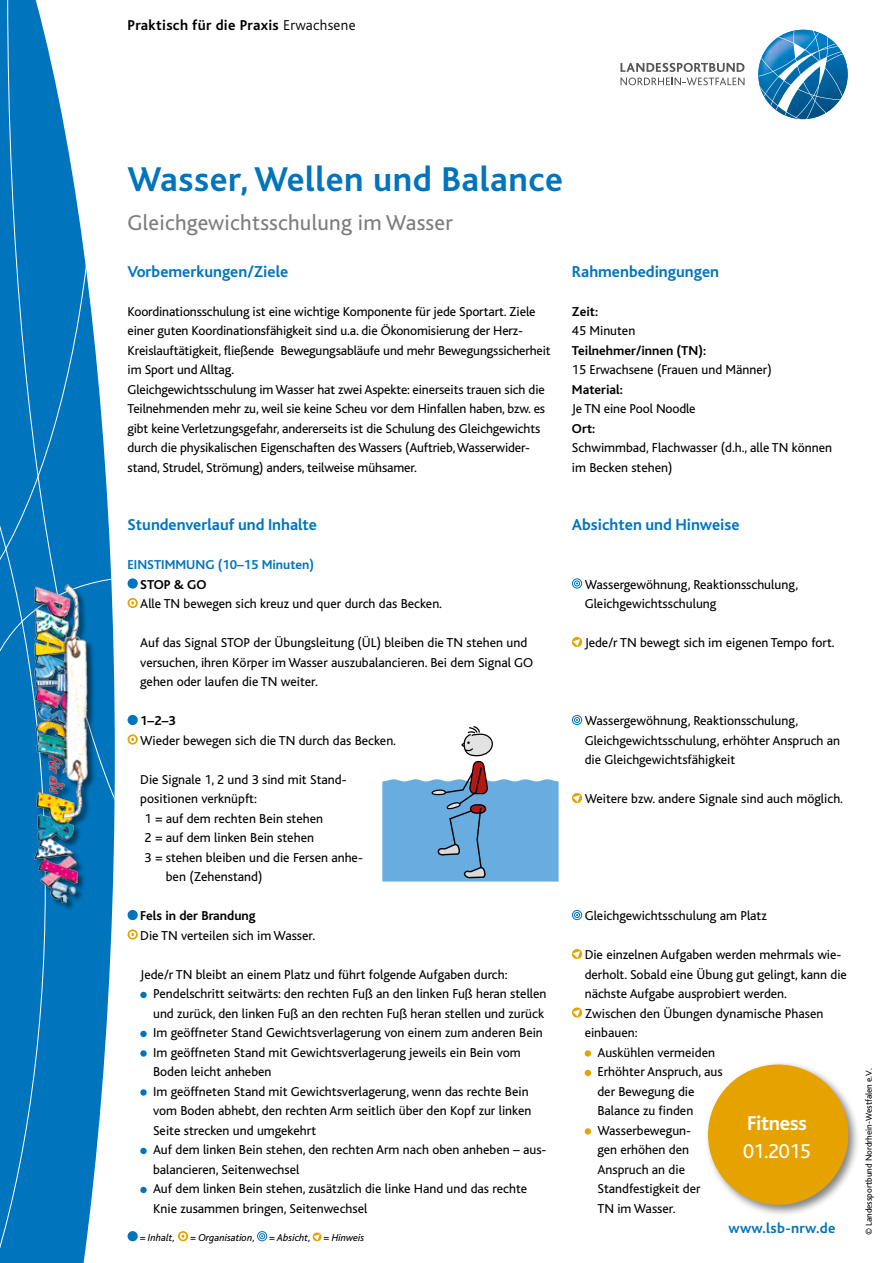
<style>
.page{position:relative;width:893px;height:1263px;background:#fff}
.page>*{position:absolute;margin:0;border:0;box-sizing:border-box;transform-origin:0 0}
.t1{font:700 36px "Bliss";letter-spacing:.015em;color:#0074bc}
.t2{font:22.5px "Bliss";letter-spacing:.01em;color:#7d7d7d}
.t3{font:700 21px "Bliss";letter-spacing:-.02em;color:#fff}
.t4{font:21px "Bliss";letter-spacing:-.02em;color:#fff}
.t5{font:700 16.5px "Bliss";color:#0074bc}
.t6{font:700 15px "Bliss";letter-spacing:.02em;color:#000}
.t7{font:700 15px "Bliss";letter-spacing:.02em;color:#0074bc}
.t8{font:13.5px/19.5px "Bliss";color:#000}
.t9{font:700 13.5px "Bliss";color:#000}
.t10{font:700 13.5px "Bliss";color:#0074bc}
.t11{font:italic 10.5px "Bliss";color:#000}
.t12{font:9px "Bliss";color:#000}
.s1{font-weight:300}
</style>
<div class="page">
<div style="left:128px;top:578px;width:10px;height:11px;background:#0074bc;border-radius:50%"></div>
<svg style="left:128px;top:598px;width:10px;height:10px"></svg>
<svg style="left:129px;top:600px;width:7px;height:6px"></svg>
<div style="left:128px;top:715px;width:10px;height:10px;background:#0074bc;border-radius:50%"></div>
<svg style="left:128px;top:734px;width:10px;height:11px"></svg>
<svg style="left:129px;top:736px;width:7px;height:7px"></svg>
<div style="left:128px;top:910px;width:10px;height:10px;background:#0074bc;border-radius:50%"></div>
<svg style="left:128px;top:929px;width:10px;height:11px"></svg>
<svg style="left:129px;top:931px;width:7px;height:7px"></svg>
<div style="left:140px;top:992px;width:7px;height:6px;background:#0074bc;border-radius:50%"></div>
<div style="left:140px;top:1031px;width:7px;height:6px;background:#0074bc;border-radius:50%"></div>
<svg style="left:140px;top:1050px;width:7px;height:7px"></svg>
<svg style="left:140px;top:1089px;width:7px;height:7px"></svg>
<div style="left:140px;top:1148px;width:7px;height:6px;background:#0074bc;border-radius:50%"></div>
<div style="left:140px;top:1187px;width:7px;height:6px;background:#0074bc;border-radius:50%"></div>
<svg style="left:620px;top:63px;width:124px;height:9px"></svg>
<svg style="left:620px;top:78px;width:124px;height:7px"></svg>
<svg style="left:758px;top:30px;width:90px;height:89px"></svg>
<svg style="left:572px;top:578px;width:10px;height:11px"></svg>
<svg style="left:572px;top:637px;width:11px;height:10px"></svg>
<svg style="left:572px;top:715px;width:10px;height:10px"></svg>
<svg style="left:572px;top:793px;width:11px;height:11px"></svg>
<svg style="left:572px;top:910px;width:10px;height:10px"></svg>
<svg style="left:572px;top:949px;width:11px;height:11px"></svg>
<svg style="left:572px;top:1007px;width:11px;height:11px"></svg>
<div style="left:585px;top:1050px;width:6px;height:7px;background:#e6a300;border-radius:50%"></div>
<svg style="left:585px;top:1070px;width:6px;height:6px"></svg>
<div style="left:585px;top:1128px;width:6px;height:7px;background:#e6a300;border-radius:50%"></div>
<svg style="left:0;top:0;width:90px;height:301px"></svg>
<svg style="left:0;top:301px;width:115px;height:962px;background:#1e84c3"></svg>
<div style="left:35px;top:585px;width:61px;height:324px;background:#000;opacity:.5"></div>
<img style="left:26px;top:574px;width:62px;height:335px">
<div style="left:704px;top:1060px;width:157px;height:157px;background:#000;opacity:.5"></div>
<div style="left:709px;top:1066px;width:138px;height:138px;background:#e6a300;border-radius:50%"></div>
<div style="left:128px;top:1231px;width:10px;height:10px;background:#0074bc;border-radius:50%"></div>
<svg style="left:178px;top:1231px;width:10px;height:10px"></svg>
<svg style="left:180px;top:1233px;width:6px;height:6px"></svg>
<svg style="left:257px;top:1231px;width:10px;height:10px"></svg>
<svg style="left:312px;top:1232px;width:10px;height:10px"></svg>
<svg style="left:382px;top:726px;width:177px;height:155px"></svg>
<p class="t6" style="left:128px;top:18px;width:230px">Praktisch für die Praxis <span class="s1">Erwachsene</span></p>
<h1 class="t1" style="left:128px;top:160px;width:437px">Wasser, Wellen und Balance</h1>
<h2 class="t2" style="left:128px;top:210px;width:327px">Gleichgewichtsschulung im Wasser</h2>
<p class="t5" style="left:128px;top:263px;width:162px">Vorbemerkungen/Ziele</p>
<p class="t8" style="left:128px;top:302px;width:425px">Koordinationsschulung ist eine wichtige Komponente für jede Sportart. Ziele einer guten Koordinationsfähigkeit sind u.a. die Ökonomisierung der Herz-Kreislauftätigkeit, fließende Bewegungsabläufe und mehr Bewegungssicherheit im Sport und Alltag.<br>Gleichgewichtsschulung im Wasser hat zwei Aspekte: einerseits trauen sich die Teilnehmenden mehr zu, weil sie keine Scheu vor dem Hinfallen haben, bzw. es gibt keine Verletzungsgefahr, andererseits ist die Schulung des Gleichgewichts durch die physikalischen Eigenschaften des Wassers (Auftrieb, Wasserwider&shy;stand, Strudel, Strömung) anders, teilweise mühsamer.</p>
<p class="t5" style="left:572px;top:263px;width:149px">Rahmenbedingungen</p>
<p class="t9" style="left:572px;top:304px;width:28px">Zeit:</p>
<p class="t8" style="left:572px;top:321px;width:65px">45 Minuten</p>
<p class="t9" style="left:572px;top:343px;width:136px">Teilnehmer/innen (TN):</p>
<p class="t8" style="left:572px;top:360px;width:201px">15 Erwachsene (Frauen und Männer)</p>
<p class="t9" style="left:572px;top:382px;width:53px">Material:</p>
<p class="t8" style="left:572px;top:399px;width:125px">Je TN eine Pool Noodle</p>
<p class="t9" style="left:572px;top:421px;width:25px">Ort:</p>
<p class="t8" style="left:572px;top:438px;width:262px">Schwimmbad, Flachwasser (d.h., alle TN können im Becken stehen)</p>
<p class="t5" style="left:128px;top:516px;width:191px">Stundenverlauf und Inhalte</p>
<p class="t10" style="left:128px;top:558px;width:188px">EINSTIMMUNG (10–15 Minuten)</p>
<p class="t9" style="left:140px;top:577px;width:68px">STOP &amp; GO</p>
<p class="t8" style="left:140px;top:594px;width:303px">Alle TN bewegen sich kreuz und quer durch das Becken.</p>
<p class="t8" style="left:140px;top:633px;width:394px">Auf das Signal STOP der Übungsleitung (ÜL) bleiben die TN stehen und versuchen, ihren Körper im Wasser auszubalancieren. Bei dem Signal GO gehen oder laufen die TN weiter.</p>
<p class="t9" style="left:140px;top:714px;width:37px">1–2–3</p>
<p class="t8" style="left:140px;top:731px;width:257px">Wieder bewegen sich die TN durch das Becken.</p>
<p class="t8" style="left:140px;top:770px;width:208px">Die Signale 1, 2 und 3 sind mit Stand-</p>
<p class="t8" style="left:140px;top:789px;width:118px">positionen verknüpft:</p>
<p class="t8" style="left:145px;top:809px;width:180px">1 = auf dem rechten Bein stehen</p>
<p class="t8" style="left:145px;top:828px;width:171px">2 = auf dem linken Bein stehen</p>
<p class="t8" style="left:145px;top:848px;width:220px">3 = stehen bleiben und die Fersen anhe-</p>
<p class="t8" style="left:166px;top:867px;width:98px">ben (Zehenstand)</p>
<p class="t9" style="left:140px;top:909px;width:117px">Fels in der Brandung</p>
<p class="t8" style="left:140px;top:926px;width:177px">Die TN verteilen sich im Wasser.</p>
<p class="t8" style="left:153px;top:965px;width:395px;text-indent:-13px">Jede/r TN bleibt an einem Platz und führt folgende Aufgaben durch:<br>Pendelschritt seitwärts: den rechten Fuß an den linken Fuß heran stellen und zurück, den linken Fuß an den rechten Fuß heran stellen und zurück Im geöffneter Stand Gewichtsverlagerung von einem zum anderen Bein Im geöffneten Stand mit Gewichtsverlagerung jeweils ein Bein vom Boden leicht anheben<br>Im geöffneten Stand mit Gewichtsverlagerung, wenn das rechte Bein vom Boden abhebt, den rechten Arm seitlich über den Kopf zur linken Seite strecken und umgekehrt<br>Auf dem linken Bein stehen, den rechten Arm nach oben anheben – aus&shy;balancieren, Seitenwechsel<br>Auf dem linken Bein stehen, zusätzlich die linke Hand und das rechte Knie zusammen bringen, Seitenwechsel</p>
<p class="t11" style="left:140px;top:1232px;width:37px">= Inhalt,</p>
<p class="t11" style="left:190px;top:1232px;width:67px">= Organisation,</p>
<p class="t11" style="left:269px;top:1232px;width:96px">= Absicht, = Hinweis</p>
<p class="t5" style="left:572px;top:516px;width:169px">Absichten und Hinweise</p>
<p class="t8" style="left:585px;top:575px;width:215px">Wassergewöhnung, Reaktionsschulung,<br>Gleichgewichtsschulung</p>
<p class="t8" style="left:585px;top:633px;width:252px">Jede/r TN bewegt sich im eigenen Tempo fort.</p>
<p class="t8" style="left:585px;top:711px;width:257px">Wassergewöhnung, Reaktionsschulung,<br>Gleichgewichtsschulung, erhöhter Anspruch an die Gleichgewichtsfähigkeit</p>
<p class="t8" style="left:585px;top:789px;width:260px">Weitere bzw. andere Signale sind auch möglich.</p>
<p class="t8" style="left:585px;top:906px;width:184px">Gleichgewichtsschulung am Platz</p>
<p class="t8" style="left:585px;top:945px;width:258px">Die einzelnen Aufgaben werden mehrmals wie-</p>
<p class="t8" style="left:585px;top:965px;width:264px">derholt. Sobald eine Übung gut gelingt, kann die</p>
<p class="t8" style="left:585px;top:984px;width:204px">nächste Aufgabe ausprobiert werden.</p>
<p class="t8" style="left:585px;top:1004px;width:240px">Zwischen den Übungen dynamische Phasen</p>
<p class="t8" style="left:585px;top:1023px;width:54px">einbauen:</p>
<p class="t8" style="left:597px;top:1043px;width:119px">Auskühlen vermeiden</p>
<p class="t8" style="left:597px;top:1062px;width:127px">Erhöhter Anspruch, aus</p>
<p class="t8" style="left:597px;top:1082px;width:99px">der Bewegung die</p>
<p class="t8" style="left:597px;top:1101px;width:97px">Balance zu finden</p>
<p class="t8" style="left:597px;top:1121px;width:95px">Wasserbewegun-</p>
<p class="t8" style="left:597px;top:1140px;width:93px">gen erhöhen den</p>
<p class="t8" style="left:597px;top:1160px;width:89px">Anspruch an die</p>
<p class="t8" style="left:597px;top:1179px;width:105px">Standfestigkeit der</p>
<p class="t8" style="left:597px;top:1199px;width:80px">TN im Wasser.</p>
<h3 class="t3" style="left:747px;top:1112px;width:61px">Fitness</h3>
<h3 class="t4" style="left:743px;top:1140px;width:69px">01.2015</h3>
<p class="t7" style="left:728px;top:1220px;width:109px">www.lsb-nrw.de</p>
<p class="t12" style="left:864px;top:1235px;width:168px;rotate:-90deg">© Landessportbund Nordrhein-Westfalen e.V.</p>
</div>
